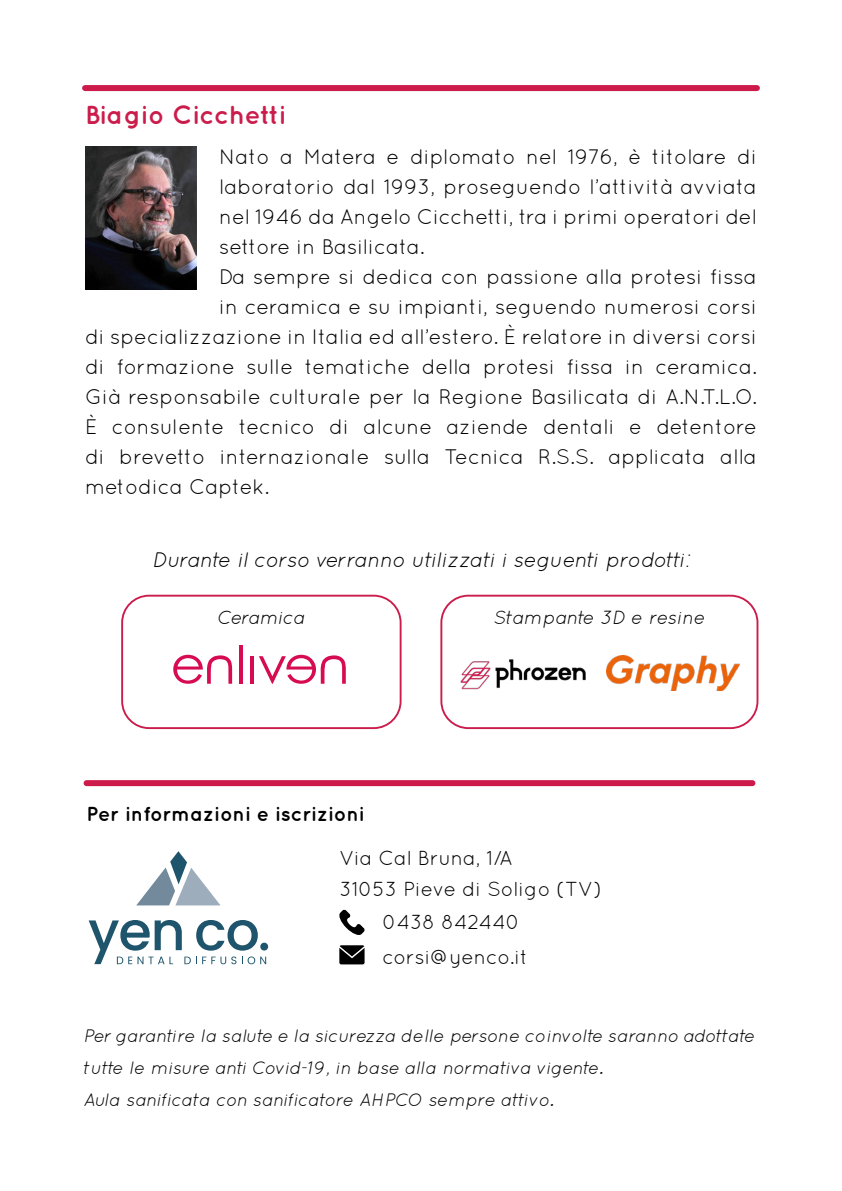
<style>
.page{position:relative;width:842px;height:1191px;background:#fff}
.page>*{position:absolute;margin:0;border:0;box-sizing:border-box;transform-origin:0 0}
.t1{font:700 26px "Quicksand";color:#cb1d4b}
.t2{font:21px "Quicksand";color:#000}
.t3{font:italic 21px "Quicksand";color:#000}
.t4{font:20.2px/30.4px "Quicksand";color:#000}
.t5{font:700 20.2px "Quicksand";color:#000}
.t6{font:italic 19px "Quicksand";color:#000}
.t7{font:italic 18px/32px "Quicksand";color:#000}
</style>
<div class="page">
<div style="left:87px;top:780px;width:665px;height:6px;background:#cc1b4b"></div>
<div style="left:85px;top:85px;width:672px;height:6px;background:#cc1b4b"></div>
<img style="left:85px;top:147px;width:112px;height:143px">
<div style="left:121px;top:595px;width:281px;height:134px;border:2px solid #cb1d4b;border-radius:27px"></div>
<div style="left:440px;top:595px;width:318px;height:134px;border:2px solid #cb1d4b;border-radius:27px"></div>
<svg style="left:339px;top:945px;width:26px;height:19px"></svg>
<svg style="left:339px;top:909px;width:26px;height:26px"></svg>
<svg style="left:173px;top:655px;width:59px;height:29px"></svg>
<hr style="left:239px;top:645px;width:4px;height:38px;background:#d60b52">
<hr style="left:250px;top:656px;width:4px;height:27px;background:#d60b52">
<svg style="left:259px;top:655px;width:87px;height:29px"></svg>
<svg style="left:89px;top:920px;width:179px;height:44px"></svg>
<svg style="left:136px;top:851px;width:84px;height:54px"></svg>
<img style="left:460px;top:659px;width:126px;height:31px">
<img style="left:607px;top:655px;width:133px;height:35px">
<p class="t1" style="left:85px;top:99px;width:203px">Biagio Cicchetti</p>
<p class="t2" style="left:219px;top:144px;width:539px">Nato a Matera e diplomato nel 1976, è titolare di</p>
<p class="t2" style="left:219px;top:174px;width:539px">laboratorio dal 1993, proseguendo l’attività avviata</p>
<p class="t2" style="left:219px;top:204px;width:539px">nel 1946 da Angelo Cicchetti, tra i primi operatori del</p>
<p class="t2" style="left:219px;top:234px;width:207px">settore in Basilicata.</p>
<p class="t2" style="left:219px;top:264px;width:539px">Da sempre si dedica con passione alla protesi fissa</p>
<p class="t2" style="left:219px;top:294px;width:539px">in ceramica e su impianti, seguendo numerosi corsi</p>
<p class="t2" style="left:85px;top:324px;width:673px">di specializzazione in Italia ed all’estero. È relatore in diversi corsi</p>
<p class="t2" style="left:85px;top:354px;width:673px">di formazione sulle tematiche della protesi fissa in ceramica.</p>
<p class="t2" style="left:85px;top:384px;width:673px">Già responsabile culturale per la Regione Basilicata di A.N.T.L.O.</p>
<p class="t2" style="left:85px;top:414px;width:673px">È consulente tecnico di alcune aziende dentali e detentore</p>
<p class="t2" style="left:85px;top:444px;width:673px">di brevetto internazionale sulla Tecnica R.S.S. applicata alla</p>
<p class="t2" style="left:85px;top:474px;width:186px">metodica Captek.</p>
<p class="t3" style="left:152px;top:547px;width:539px">Durante il corso verranno utilizzati i seguenti prodotti:</p>
<p class="t6" style="left:217px;top:606px;width:90px">Ceramica</p>
<p class="t6" style="left:493px;top:606px;width:214px">Stampante 3D e resine</p>
<p class="t5" style="left:87px;top:802px;width:280px">Per informazioni e iscrizioni</p>
<p class="t4" style="left:339px;top:843px;width:264px">Via Cal Bruna, 1/A<br>31053 Pieve di Soligo (TV)</p>
<p class="t4" style="left:382px;top:904px;width:147px;line-height:34.8px">0438 842440 corsi@yenco.it</p>
<p class="t7" style="left:84px;top:1019px;width:673px">Per garantire la salute e la sicurezza delle persone coinvolte saranno adottate tutte le misure anti Covid-19, in base alla normativa vigente.<br>Aula sanificata con sanificatore AHPCO sempre attivo.</p>
</div>
